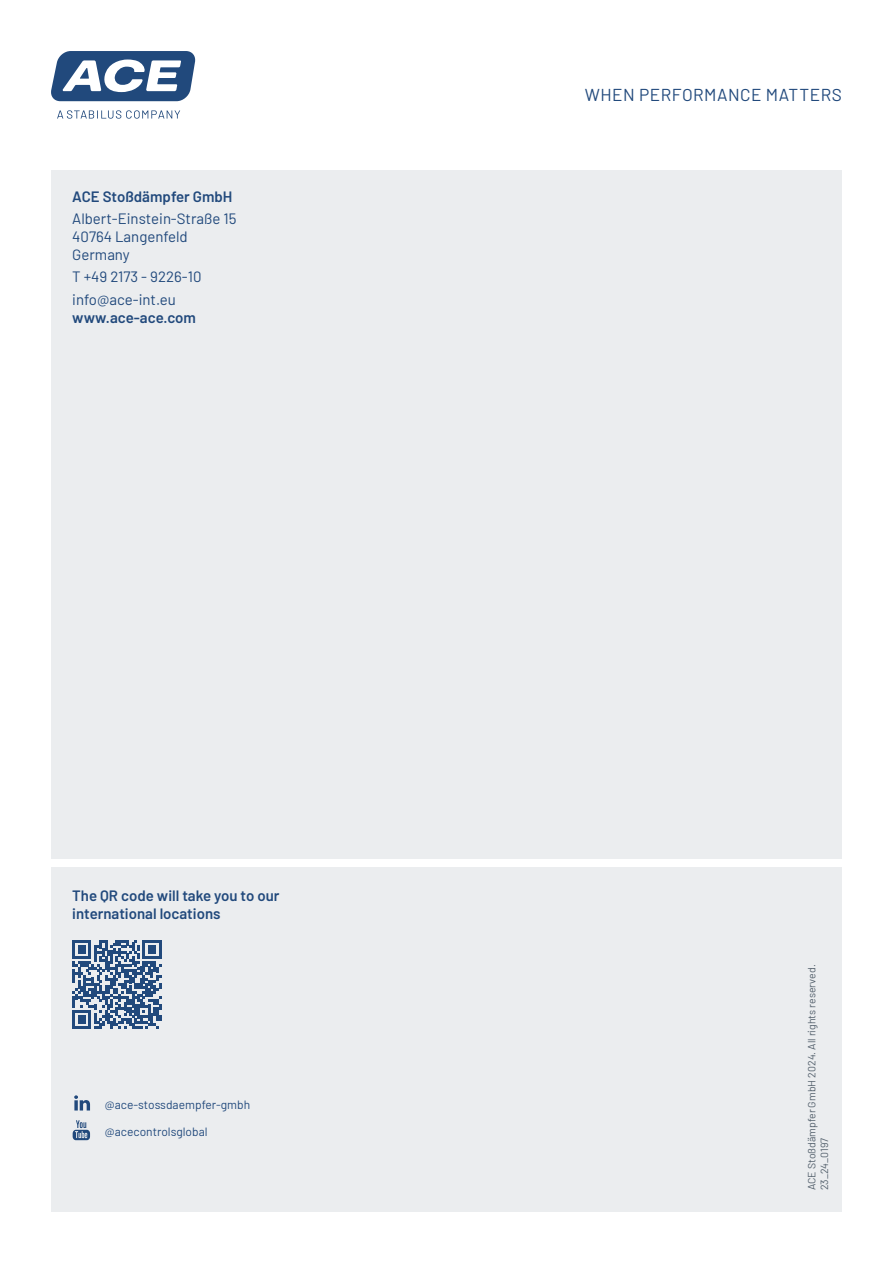
<style>
.page{position:relative;width:893px;height:1263px;background:#fff}
.page>*{position:absolute;margin:0;border:0;box-sizing:border-box;transform-origin:0 0}
.t1{font:17.25px "Barlow";letter-spacing:.03em;color:#21497c}
.t2{font:600 15px/18px "Barlow";color:#21497c}
.t3{font:15px/18px "Barlow";color:#21497c}
.t4{font:12px "Barlow";color:#21497c}
.t5{font:10.5px/12.6px "Barlow";color:#525f6b}
</style>
<div class="page">
<div style="left:51px;top:867px;width:791px;height:345px;background:#ebedef"></div>
<div style="left:51px;top:170px;width:791px;height:689px;background:#ebedef"></div>
<svg style="left:57px;top:110px;width:123px;height:9px"></svg>
<svg style="left:51px;top:51px;width:144px;height:50px"></svg>
<svg style="left:73px;top:1120px;width:17px;height:20px"></svg>
<svg style="left:74px;top:1095px;width:16px;height:15px"></svg>
<svg style="left:72px;top:940px;width:89px;height:89px"></svg>
<p class="t2" style="left:72px;top:186px;width:162px">ACE Stoßdämpfer GmbH</p>
<p class="t3" style="left:72px;top:209px;width:166px">Albert-Einstein-Straße 15<br>40764 Langenfeld<br>Germany</p>
<p class="t3" style="left:72px;top:265px;width:131px;line-height:22.2px">T +49 2173 - 9226-10 info@ace-int.eu</p>
<p class="t2" style="left:72px;top:307px;width:125px">www.ace-ace.com</p>
<p class="t2" style="left:72px;top:885px;width:209px">The QR code will take you to our international locations</p>
<p class="t4" style="left:105px;top:1096px;width:147px">@ace-stossdaempfer-gmbh</p>
<p class="t4" style="left:105px;top:1123px;width:104px">@acecontrolsglobal</p>
<p class="t1" style="left:585px;top:83px;width:259px">WHEN PERFORMANCE MATTERS</p>
<p class="t5" style="left:804px;top:1190px;width:227px;rotate:-90deg">ACE Stoßdämpfer GmbH 2024. All rights reserved.<br>23_24_0197</p>
</div>
